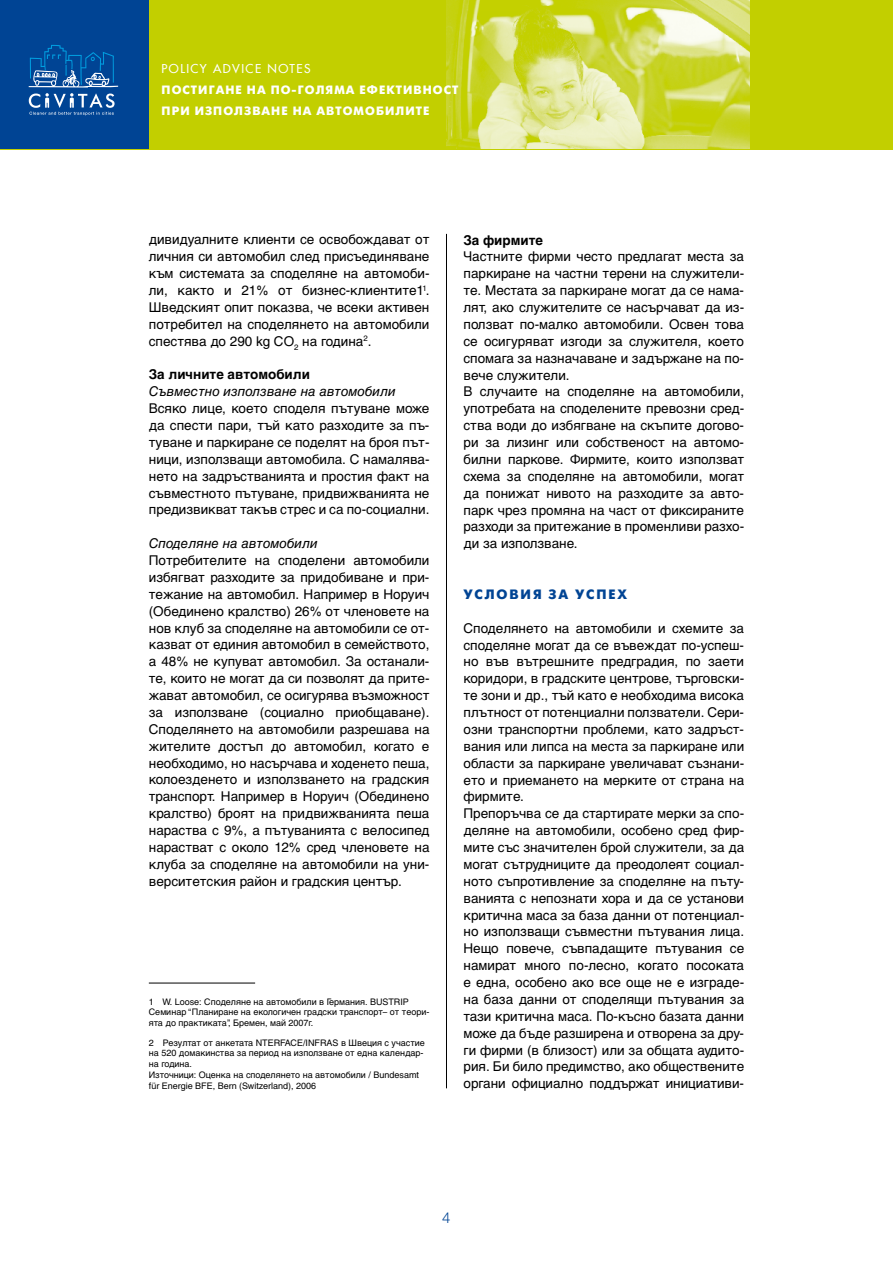
<style>
.page{position:relative;width:893px;height:1263px;background:#fff}
.page>*{position:absolute;margin:0;border:0;box-sizing:border-box;transform-origin:0 0}
.t1{font:300 15px "Helvetica Neue LT Pro";color:#004494}
.t2{font:13.5px/16.8px "Helvetica Cyr Upright";color:#000;text-align:justify}
.t3{font:13.5px "Helvetica Cyr Inclined";color:#000}
.t4{font:700 13.5px "Helvetica Cyr";color:#000}
.t5{font:700 13.5px "Futura Futuris";color:#004494}
.t6{font:700 12px/21px "Futura Futuris";letter-spacing:.09em;color:#fff}
.t7{font:500 12px "Futura Com";letter-spacing:.12em;color:#fff}
.t8{font:9px/10.8px "Helvetica Cyr Upright";color:#000}
.s1{font-family:"Helvetica Neue LT Pro"}
</style>
<div class="page">
<div style="left:0;top:0;width:893px;height:149px;background:#c2cf00"></div>
<div style="left:0;top:0;width:149px;height:149px;background:#004494"></div>
<svg style="left:29px;top:45px;width:89px;height:70px"></svg>
<img style="left:446px;top:0;width:304px;height:149px">
<hr style="left:892px;top:0;width:1px;height:149px;background:#004494">
<hr style="left:149px;top:983px;width:106px;height:1px;background:#000">
<hr style="left:446px;top:234px;width:1px;height:854px;background:#000">
<p class="t7" style="left:162px;top:60px;width:150px">POLICY ADVICE NOTES</p>
<p class="t6" style="left:162px;top:80px;width:298px">Постигане на по-голяма ефективност при използване на автомобилите</p>
<p class="t2" style="left:149px;top:231px;width:282px">дивидуалните клиенти се освобождават от личния си автомобил след присъединяване към системата за споделяне на автомоби&shy;ли, както и 21% от бизнес-клиентите1<sup>1</sup>.<br>Шведският опит показва, че всеки активен потребител на споделянето на автомобили спестява до 290 kg СО<sub>2</sub> на година<sup>2</sup>.</p>
<p class="t4" style="left:149px;top:367px;width:163px">За личните автомобили</p>
<p class="t3" style="left:149px;top:384px;width:248px">Съвместно използване на автомобили</p>
<p class="t2" style="left:149px;top:400px;width:282px">Всяко лице, което споделя пътуване може да спести пари, тъй като разходите за пъ&shy;туване и паркиране се поделят на броя път&shy;ници, използващи автомобила. С намалява&shy;нето на задръстванията и простия факт на съвместното пътуване, придвижванията не предизвикват такъв стрес и са по-социални.</p>
<p class="t3" style="left:149px;top:536px;width:170px">Споделяне на автомобили</p>
<p class="t2" style="left:149px;top:552px;width:282px">Потребителите на споделени автомобили избягват разходите за придобиване и при&shy;тежание на автомобил. Например в Норуич (Обединено кралство) 26% от членовете на нов клуб за споделяне на автомобили се от&shy;казват от единия автомобил в семейството, а 48% не купуват автомобил. За останали&shy;те, които не могат да си позволят да прите&shy;жават автомобил, се осигурява възможност за използване (социално приобщаване).<br>Споделянето на автомобили разрешава на жителите достъп до автомобил, когато е необходимо, но насърчава и ходенето пеша, колоезденето и използването на градския транспорт. Например в Норуич (Обединено кралство) броят на придвижванията пеша нараства с 9%, а пътуванията с велосипед нарастват с около 12% сред членовете на клуба за споделяне на автомобили на уни&shy;верситетския район и градския център.</p>
<p class="t8" style="left:149px;top:996px;width:282px">1 W. Loose: Споделяне на автомобили в Германия. BUSTRIP<br>Семинар “Планиране на екологичен градски транспорт– от теори&shy;ята до практиката”, Бремен, май 2007г.</p>
<p class="t8" style="left:149px;top:1037px;width:278px">2 Резултат от анкетата NTERFACE/INFRAS в Швеция с участие на 520 домакинства за период на използване от една календар&shy;на година.<br>Източници: Оценка на споделянето на автомобили / Bundesamt f<span class="s1">ü</span>r Energie BFE, Bern (Switzerland), 2006</p>
<p class="t4" style="left:463px;top:232px;width:81px">За фирмите</p>
<p class="t2" style="left:463px;top:248px;width:282px;text-align:left">Частните фирми често предлагат места за паркиране на частни терени на служители&shy;те. Местата за паркиране могат да се нама&shy;лят, ако служителите се насърчават да из&shy;ползват по-малко автомобили. Освен това се осигуряват изгоди за служителя, което спомага за назначаване и задържане на по&shy;вече служители.<br>В случаите на споделяне на автомобили, употребата на споделените превозни сред&shy;ства води до избягване на скъпите догово&shy;ри за лизинг или собственост на автомо&shy;билни паркове. Фирмите, които използват схема за споделяне на автомобили, могат да понижат нивото на разходите за авто&shy;парк чрез промяна на част от фиксираните разходи за притежание в променливи разхо&shy;ди за използване.</p>
<p class="t5" style="left:463px;top:586px;width:24px">УСЛОВИЯ</p>
<p class="t5" style="left:549px;top:586px;width:80px">ЗА УСПЕХ</p>
<p class="t2" style="left:463px;top:620px;width:282px;text-align:left">Споделянето на автомобили и схемите за споделяне могат да се въвеждат по-успеш&shy;но във вътрешните предградия, по заети коридори, в градските центрове, търговски&shy;те зони и др., тъй като е необходима висока плътност от потенциални ползватели. Сери&shy;озни транспортни проблеми, като задръст&shy;вания или липса на места за паркиране или области за паркиране увеличават съзнани&shy;ето и приемането на мерките от страна на фирмите.<br>Препоръчва се да стартирате мерки за спо&shy;деляне на автомобили, особено сред фир&shy;мите със значителен брой служители, за да могат сътрудниците да преодолеят социал&shy;ното съпротивление за споделяне на пъту&shy;ванията с непознати хора и да се установи критична маса за база данни от потенциал&shy;но използващи съвместни пътувания лица.<br>Нещо повече, съвпадащите пътувания се намират много по-лесно, когато посоката е една, особено ако все още не е изграде&shy;на база данни от споделящи пътувания за тази критична маса. По-късно базата данни може да бъде разширена и отворена за дру&shy;ги фирми (в близост) или за общата аудито&shy;рия. Би било предимство, ако обществените органи официално поддържат инициативи-</p>
<p class="t1" style="left:442px;top:1208px;width:10px">4</p>
</div>
